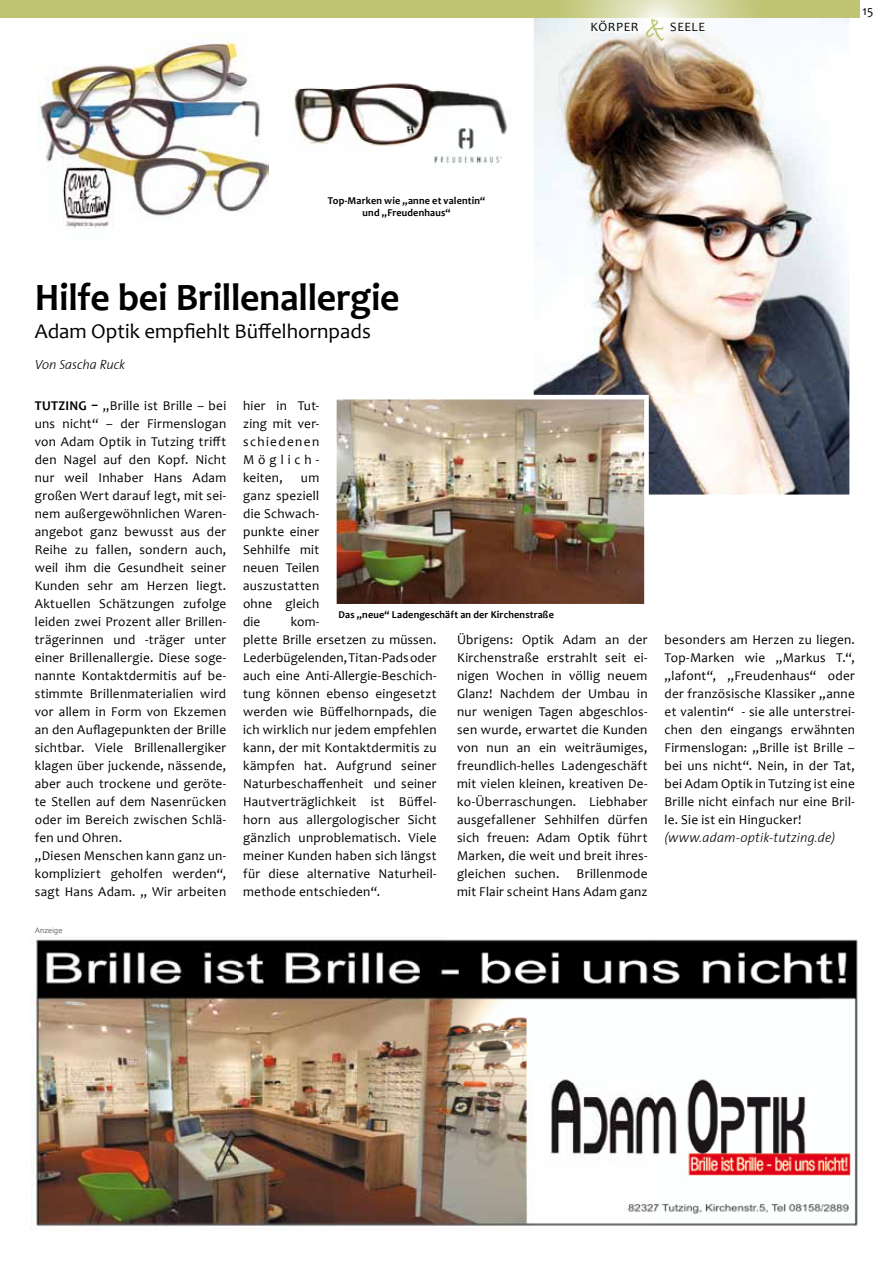
<style>
.page{position:relative;width:893px;height:1263px;background:#fff}
.page>*{position:absolute;margin:0;border:0;box-sizing:border-box;transform-origin:0 0}
.t1{font:700 39px "Candara";letter-spacing:-.01em;color:#000}
.t2{font:21px "Candara";color:#000}
.t3{font:13.5px/18px "Candara";letter-spacing:.02em;color:#000;text-align:justify}
.t4{font:italic 300 13.5px "The Sans";letter-spacing:.005em;color:#000}
.t5{font:13.2px "Candara";color:#000}
.t6{font:12.75px "Candara";letter-spacing:.04em;color:#000}
.t7{font:700 10.5px/12px "Candara";letter-spacing:.015em;color:#000;text-align:center}
.t8{font:7.5px "Arial";letter-spacing:.02em;color:#707172}
.s1{font-weight:700}
</style>
<div class="page">
<img style="left:534px;top:17px;width:315px;height:477px">
<img style="left:336px;top:395px;width:313px;height:209px">
<img style="left:30px;top:939px;width:828px;height:291px">
<div style="left:0;top:0;width:859px;height:17px;background:#bec472"></div>
<img style="left:541px;top:0;width:225px;height:139px">
<svg style="left:646px;top:19px;width:18px;height:22px"></svg>
<img style="left:37px;top:40px;width:232px;height:189px">
<img style="left:293px;top:83px;width:215px;height:63px">
<img style="left:429px;top:114px;width:75px;height:50px">
<p class="t6" style="left:590px;top:19px;width:50px">KÖRPER</p>
<p class="t6" style="left:670px;top:19px;width:36px">SEELE</p>
<p class="t5" style="left:863px;top:2px;width:12px">15</p>
<p class="t7" style="left:328px;top:194px;width:159px">Top-Marken wie „anne et valentin“ und „Freudenhaus“</p>
<h1 class="t1" style="left:35px;top:274px;width:366px">Hilfe bei Brillenallergie</h1>
<h2 class="t2" style="left:35px;top:319px;width:338px">Adam Optik empfiehlt Büffelhornpads</h2>
<p class="t4" style="left:35px;top:353px;width:92px">Von Sascha Ruck</p>
<p class="t3" style="left:35px;top:397px;width:193px;text-align:left"><span class="s1">TUTZING –</span> „Brille ist Brille – bei uns nicht“ – der Firmenslogan von Adam Optik in Tutzing trifft den Nagel auf den Kopf. Nicht nur weil Inhaber Hans Adam großen Wert darauf legt, mit sei&shy;nem außergewöhnlichen Waren&shy;angebot ganz bewusst aus der<br>Reihe zu fallen, sondern auch, weil ihm die Gesundheit seiner<br>Kunden sehr am Herzen liegt.<br>Aktuellen Schätzungen zufolge leiden zwei Prozent aller Brillen&shy;trägerinnen und -träger unter einer Brillenallergie. Diese soge&shy;nannte Kontaktdermitis auf be&shy;stimmte Brillenmaterialien wird vor allem in Form von Ekzemen an den Auflagepunkten der Brille sichtbar. Viele Brillenallergiker klagen über juckende, nässende, aber auch trockene und geröte&shy;te Stellen auf dem Nasenrücken oder im Bereich zwischen Schlä&shy;fen und Ohren.<br>„Diesen Menschen kann ganz un&shy;kompliziert geholfen werden“, sagt Hans Adam. „ Wir arbeiten</p>
<p class="t3" style="left:243px;top:396px;width:78px">hier in Tut&shy;zing mit ver&shy;schiedenen Möglich&shy;keiten,</p>
<p class="t3" style="left:243px;top:468px;width:78px;text-indent:58px">um ganz speziell die Schwach&shy;punkte einer Sehhilfe mit neuen Teilen auszustatten ohne gleich die</p>
<p class="t7" style="left:338px;top:608px;width:217px">Das „neue“ Ladengeschäft an der Kirchenstraße</p>
<p class="t3" style="left:457px;top:631px;width:192px">Übrigens: Optik Adam an der Kirchenstraße erstrahlt seit ei&shy;nigen Wochen in völlig neuem Glanz! Nachdem der Umbau in nur wenigen Tagen abgeschlos&shy;sen wurde, erwartet die Kunden von nun an ein weiträumiges, freundlich-helles Ladengeschäft mit vielen kleinen, kreativen De&shy;ko-Überraschungen. Liebhaber ausgefallener Sehhilfen dürfen sich freuen: Adam Optik führt Marken, die weit und breit ihres&shy;gleichen suchen.</p>
<p class="t3" style="left:243px;top:612px;width:195px;text-align:left;text-indent:48px">kom-<br>plette Brille ersetzen zu müssen.<br>Lederbügelenden, Titan-Pads oder auch eine Anti-Allergie-Beschich&shy;tung können ebenso eingesetzt werden wie Büffelhornpads, die ich wirklich nur jedem empfehlen kann, der mit Kontaktdermitis zu kämpfen hat. Aufgrund seiner<br>Naturbeschaffenheit und seiner<br>Hautverträglichkeit ist Büffel&shy;horn aus allergologischer Sicht gänzlich unproblematisch. Viele meiner Kunden haben sich längst für diese alternative Naturheil&shy;methode entschieden“.</p>
<p class="t3" style="left:457px;top:865px;width:192px;text-align:right">Brillenmode<br>mit Flair scheint Hans Adam ganz</p>
<p class="t8" style="left:35px;top:925px;width:29px">Anzeige</p>
<p class="t3" style="left:664px;top:631px;width:192px">besonders am Herzen zu liegen.<br>Top-Marken wie „Markus T.“, „lafont“, „Freudenhaus“ oder der französische Klassiker „anne et valentin“ - sie alle unterstrei&shy;chen den eingangs erwähnten Firmenslogan: „Brille ist Brille – bei uns nicht“. Nein, in der Tat, bei Adam Optik in Tutzing ist eine Brille nicht einfach nur eine Bril&shy;le. Sie ist ein Hingucker!</p>
<p class="t4" style="left:664px;top:826px;width:172px">(www.adam-optik-tutzing.de)</p>
</div>
